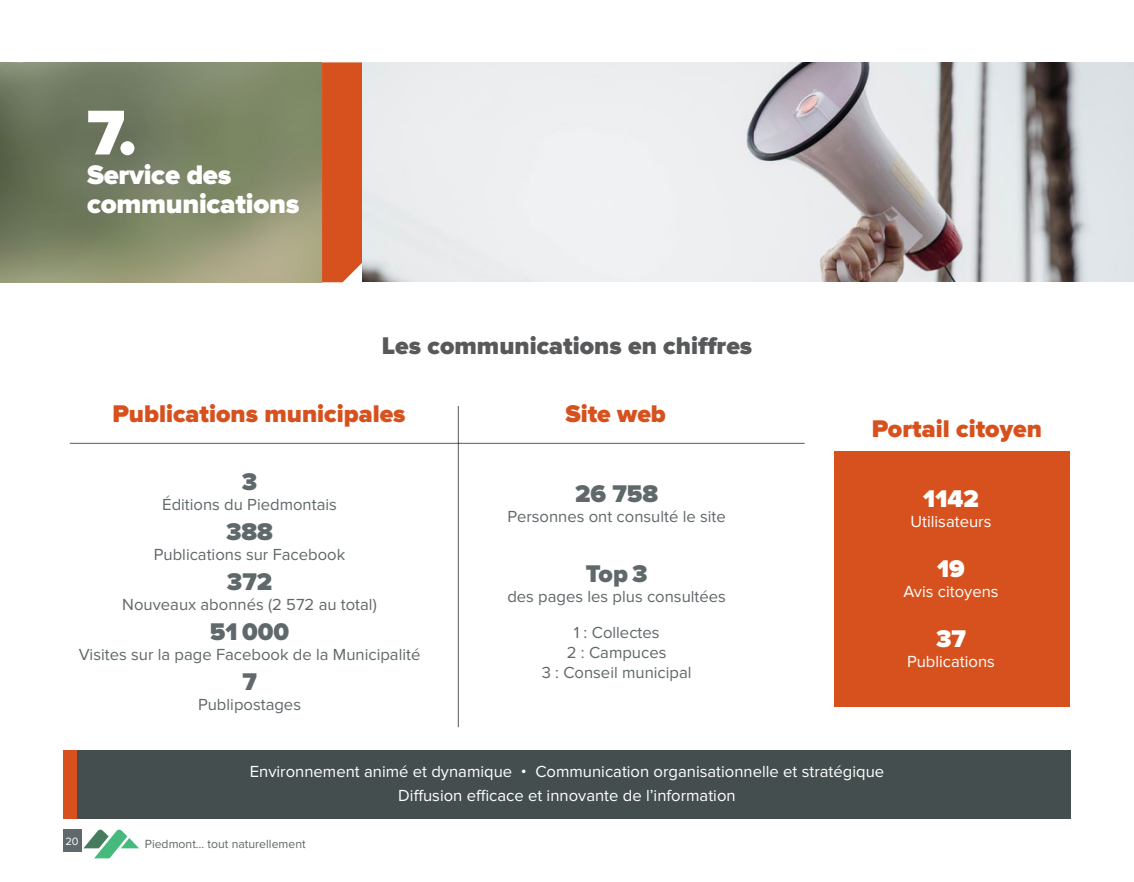
<style>
.page{position:relative;width:1134px;height:882px;background:#fff}
.page>*{position:absolute;margin:0;border:0;box-sizing:border-box;transform-origin:0 0}
.t1{font:900 65.62px "Proxima Nova";color:#fff}
.t2{font:900 27.82px/29.2px "Proxima Nova";letter-spacing:-.01em;color:#fff}
.t3{font:900 25.03px "Proxima Nova";color:#d6511e}
.t4{font:900 25.03px "Proxima Nova";color:#58595b}
.t5{font:900 25.03px "Proxima Nova";color:#5f686a}
.t6{font:900 25.03px "Proxima Nova";color:#fff}
.t7{font:16.62px/19.9px "Proxima Nova";color:#5f686a;text-align:center}
.t8{font:16.62px/23.6px "Proxima Nova";color:#fff;text-align:center}
.t9{font:12.25px "Proxima Nova";color:#5f686a}
.t10{font:11.03px "Proxima Nova";color:#fff}
</style>
<div class="page">
<div style="left:63px;top:830px;width:18px;height:22px;background:#5f686a"></div>
<svg style="left:83px;top:830px;width:56px;height:28px"></svg>
<div style="left:834px;top:452px;width:235px;height:255px;background:#d6511e"></div>
<img style="left:0;top:62px;width:321px;height:220px">
<div style="left:322px;top:62px;width:40px;height:220px;background:#d6511e"></div>
<div style="left:77px;top:751px;width:994px;height:68px;background:#444e4e"></div>
<div style="left:63px;top:751px;width:14px;height:68px;background:#d6511e"></div>
<img style="left:362px;top:62px;width:772px;height:220px">
<hr style="left:458px;top:406px;width:1px;height:321px;background:#58595b">
<hr style="left:70px;top:443px;width:735px;height:1px;background:#58595b">
<h1 class="t1" style="left:87px;top:95px;width:51px">7.</h1>
<h2 class="t2" style="left:87px;top:161px;width:214px">Service des communications</h2>
<h3 class="t4" style="left:382px;top:331px;width:372px">Les communications en chiffres</h3>
<h3 class="t3" style="left:112px;top:400px;width:295px">Publications municipales</h3>
<h3 class="t3" style="left:565px;top:400px;width:102px">Site web</h3>
<h3 class="t5" style="left:242px;top:467px;width:17px">3</h3>
<p class="t7" style="left:162px;top:495px;width:176px">Éditions du Piedmontais</p>
<h3 class="t5" style="left:226px;top:517px;width:48px">388</h3>
<p class="t7" style="left:154px;top:545px;width:193px">Publications sur Facebook</p>
<h3 class="t5" style="left:227px;top:567px;width:47px">372</h3>
<p class="t7" style="left:122px;top:595px;width:256px">Nouveaux abonnés (2 572 au total)</p>
<h3 class="t5" style="left:210px;top:617px;width:81px">51 000</h3>
<p class="t7" style="left:79px;top:645px;width:343px">Visites sur la page Facebook de la Municipalité</p>
<h3 class="t5" style="left:242px;top:667px;width:16px">7</h3>
<p class="t7" style="left:198px;top:695px;width:104px">Publipostages</p>
<h3 class="t5" style="left:575px;top:479px;width:85px">26 758</h3>
<p class="t7" style="left:507px;top:506px;width:220px">Personnes ont consulté le site</p>
<h3 class="t5" style="left:586px;top:559px;width:63px">Top 3</h3>
<p class="t7" style="left:507px;top:586px;width:220px">des pages les plus consultées</p>
<p class="t7" style="left:542px;top:623px;width:151px">1 : Collectes<br>2 : Campuces<br>3 : Conseil municipal</p>
<h3 class="t3" style="left:872px;top:414px;width:171px">Portail citoyen</h3>
<h3 class="t6" style="left:923px;top:484px;width:57px">1142</h3>
<p class="t8" style="left:911px;top:510px;width:82px">Utilisateurs</p>
<h3 class="t6" style="left:937px;top:554px;width:29px">19</h3>
<p class="t8" style="left:903px;top:580px;width:97px">Avis citoyens</p>
<h3 class="t6" style="left:936px;top:624px;width:31px">37</h3>
<p class="t8" style="left:907px;top:650px;width:89px">Publications</p>
<p class="t8" style="left:250px;top:760px;width:636px">Environnement animé et dynamique • Communication organisationnelle et stratégique<br>Diffusion efficace et innovante de l’information</p>
<p class="t10" style="left:65px;top:835px;width:15px">20</p>
<p class="t9" style="left:145px;top:837px;width:162px">Piedmont… tout naturellement</p>
</div>
